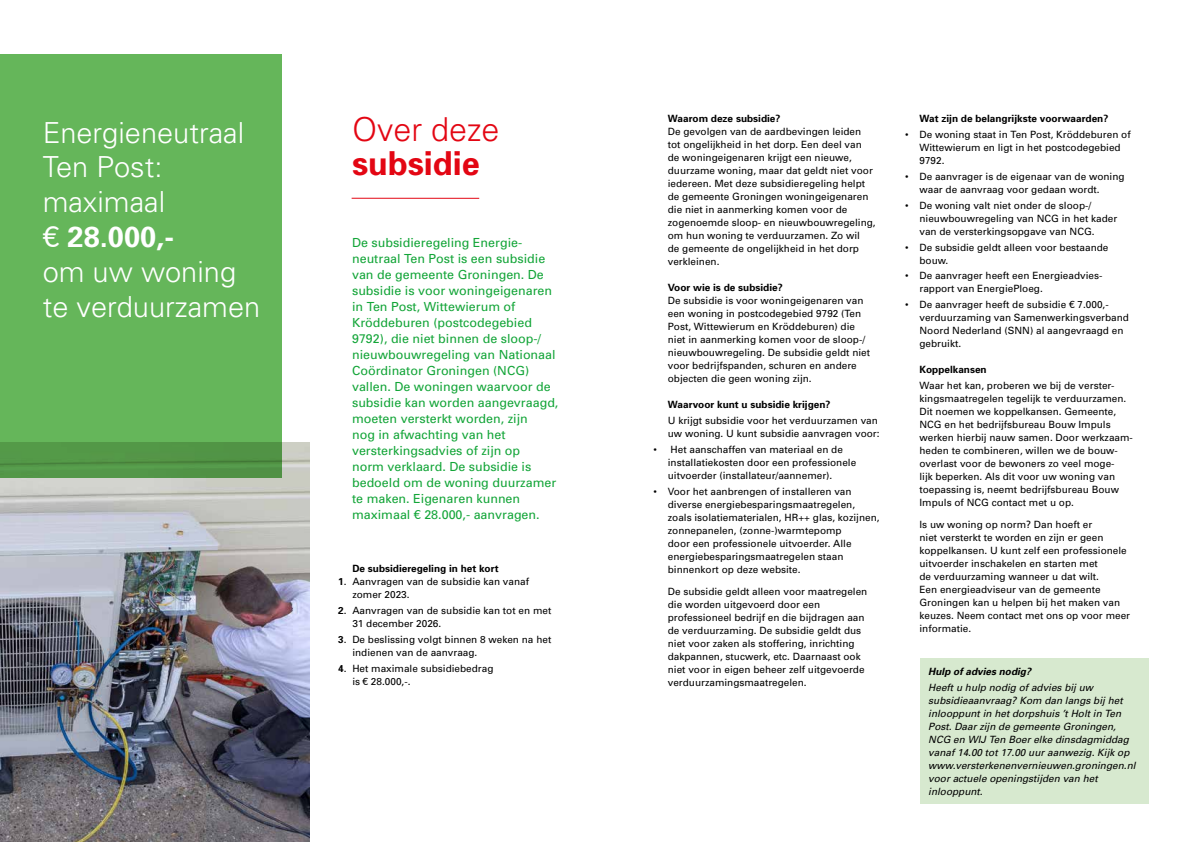
<style>
.page{position:relative;width:1191px;height:842px;background:#fff}
.page>*{position:absolute;margin:0;border:0;box-sizing:border-box;transform-origin:0 0}
.t1{font:300 33px "Univers";color:#e30613}
.t2{font:700 33px "Univers";color:#e30613}
.t3{font:300 29px/34.8px "Univers";color:#fff}
.t4{font:12.5px/16px "Univers";color:#13a538}
.t5{font:10px/13px "Univers";color:#000}
.t6{font:italic 10px/13px "Univers";color:#000}
.t7{font:700 10px "Univers";color:#000}
.t8{font:italic 700 10px "Univers";color:#000}
.s1{font-family:"Lato";font-weight:400}
.s2{font-weight:700}
.s3{font-family:"Lato";font-weight:500}
</style>
<div class="page">
<img style="left:0;top:442px;width:309px;height:400px">
<div style="left:0;top:54px;width:282px;height:424px;background:#65b65a"></div>
<div style="left:919px;top:659px;width:229px;height:145px;background:#d7e9cf"></div>
<hr style="left:351px;top:198px;width:128px;height:1px;background:#e30613">
<h2 class="t3" style="left:43px;top:114px;width:219px">Energieneutraal<br>Ten Post: maximaal<br><span class="s1">€</span> <span class="s2">28.000,-<br></span>om uw woning te verduurzamen</h2>
<h1 class="t1" style="left:352px;top:110px;width:149px">Over deze</h1>
<h1 class="t2" style="left:352px;top:142px;width:129px">subsidie</h1>
<p class="t4" style="left:352px;top:234px;width:208px">De subsidieregeling Energie&shy;neutraal Ten Post is een subsidie van de gemeente Groningen. De subsidie is voor woningeigenaren in Ten Post, Wittewierum of<br>Kröddeburen (postcodegebied<br>9792), die niet binnen de sloop-/ nieuwbouwregeling van Nationaal<br>Coördinator Groningen (NCG) vallen. De woningen waarvoor de subsidie kan worden aangevraagd, moeten versterkt worden, zijn<br>nog in afwachting van het versterkingsadvies of zijn op<br>norm verklaard. De subsidie is bedoeld om de woning duurzamer te maken. Eigenaren kunnen maximaal <span class="s3">€</span> 28.000,- aanvragen.</p>
<p class="t7" style="left:352px;top:562px;width:148px">De subsidieregeling in het kort</p>
<p class="t5" style="left:352px;top:575px;width:178px;text-indent:-14px"><span class="s2">1</span>. Aanvragen van de subsidie kan vanaf zomer 2023.</p>
<p class="t5" style="left:352px;top:604px;width:200px;text-indent:-14px"><span class="s2">2</span>. Aanvragen van de subsidie kan tot en met<br>31 december 2026.</p>
<p class="t5" style="left:352px;top:633px;width:200px;text-indent:-14px"><span class="s2">3</span>. De beslissing volgt binnen 8 weken na het indienen van de aanvraag.</p>
<p class="t5" style="left:352px;top:662px;width:143px;text-indent:-14px"><span class="s2">4</span>. Het maximale subsidiebedrag is <span class="s3">€</span> 28.000,-.</p>
<p class="t7" style="left:668px;top:112px;width:114px">Waarom deze subsidie?</p>
<p class="t5" style="left:668px;top:125px;width:209px">De gevolgen van de aardbevingen leiden tot ongelijkheid in het dorp. Een deel van de woningeigenaren krijgt een nieuwe, duurzame woning, maar dat geldt niet voor iedereen. Met deze subsidieregeling helpt de gemeente Groningen woningeigenaren die niet in aanmerking komen voor de zogenoemde sloop- en nieuwbouwregeling, om hun woning te verduurzamen. Zo wil<br>de gemeente de ongelijkheid in het dorp verkleinen.</p>
<p class="t7" style="left:668px;top:281px;width:116px">Voor wie is de subsidie?</p>
<p class="t5" style="left:668px;top:294px;width:204px">De subsidie is voor woningeigenaren van een woning in postcodegebied 9792 (Ten Post, Wittewierum en Kröddeburen) die niet in aanmerking komen voor de sloop-/ nieuwbouwregeling. De subsidie geldt niet voor bedrijfspanden, schuren en andere objecten die geen woning zijn.</p>
<p class="t7" style="left:668px;top:398px;width:164px">Waarvoor kunt u subsidie krijgen?</p>
<p class="t5" style="left:668px;top:414px;width:213px">U krijgt subsidie voor het verduurzamen van uw woning. U kunt subsidie aanvragen voor:</p>
<p class="t5" style="left:668px;top:443px;width:190px;text-indent:-14px">• Het aanschaffen van materiaal en de installatiekosten door een professionele uitvoerder (installateur/aannemer).</p>
<p class="t5" style="left:668px;top:485px;width:213px;text-indent:-14px">• Voor het aanbrengen of installeren van diverse energiebesparingsmaatregelen, zoals isolatiematerialen, HR++ glas, kozijnen, zonnepanelen, (zonne-)warmtepomp<br>door een professionele uitvoerder. Alle energiebesparingsmaatregelen staan binnenkort op deze website.</p>
<p class="t5" style="left:668px;top:584px;width:201px">De subsidie geldt alleen voor maatregelen die worden uitgevoerd door een professioneel bedrijf en die bijdragen aan de verduurzaming. De subsidie geldt dus niet voor zaken als stoffering, inrichting dakpannen, stucwerk, etc. Daarnaast ook niet voor in eigen beheer zelf uitgevoerde verduurzamingsmaatregelen.</p>
<p class="t7" style="left:919px;top:112px;width:190px">Wat zijn de belangrijkste voorwaarden?</p>
<p class="t5" style="left:919px;top:128px;width:213px;text-indent:-14px">• De woning staat in Ten Post, Kröddeburen of<br>Wittewierum en ligt in het postcodegebied<br>9792.</p>
<p class="t5" style="left:919px;top:170px;width:207px;text-indent:-14px">• De aanvrager is de eigenaar van de woning waar de aanvraag voor gedaan wordt.</p>
<p class="t5" style="left:919px;top:199px;width:199px;text-indent:-14px">• De woning valt niet onder de sloop-/ nieuwbouwregeling van NCG in het kader van de versterkingsopgave van NCG.</p>
<p class="t5" style="left:919px;top:240px;width:190px;text-indent:-14px">• De subsidie geldt alleen voor bestaande bouw.</p>
<p class="t5" style="left:919px;top:269px;width:184px;text-indent:-14px">• De aanvrager heeft een Energieadvies&shy;rapport van EnergiePloeg.</p>
<p class="t5" style="left:919px;top:298px;width:211px;text-indent:-14px">• De aanvrager heeft de subsidie <span class="s3">€</span> 7.000,- verduurzaming van Samenwerkingsverband Noord Nederland (SNN) al aangevraagd en gebruikt.</p>
<p class="t7" style="left:919px;top:363px;width:69px">Koppelkansen</p>
<p class="t5" style="left:919px;top:379px;width:215px">Waar het kan, proberen we bij de verster&shy;kingsmaatregelen tegelijk te verduurzamen.<br>Dit noemen we koppelkansen. Gemeente, NCG en het bedrijfsbureau Bouw Impuls werken hierbij nauw samen. Door werkzaam&shy;heden te combineren, willen we de bouw&shy;overlast voor de bewoners zo veel moge-<br>lijk beperken. Als dit voor uw woning van toepassing is, neemt bedrijfsbureau Bouw Impuls of NCG contact met u op.</p>
<p class="t5" style="left:919px;top:518px;width:212px">Is uw woning op norm? Dan hoeft er<br>niet versterkt te worden en zijn er geen koppelkansen. U kunt zelf een professionele uitvoerder inschakelen en starten met<br>de verduurzaming wanneer u dat wilt.<br>Een energieadviseur van de gemeente Groningen kan u helpen bij het maken van keuzes. Neem contact met ons op voor meer informatie.</p>
<p class="t8" style="left:928px;top:665px;width:104px">Hulp of advies nodig?</p>
<p class="t6" style="left:928px;top:681px;width:209px">Heeft u hulp nodig of advies bij uw subsidieaanvraag? Kom dan langs bij het inlooppunt in het dorpshuis ’t Holt in Ten Post. Daar zijn de gemeente Groningen, NCG en WIJ Ten Boer elke dinsdagmiddag vanaf 14.00 tot 17.00 uur aanwezig. Kijk op www.versterkenenvernieuwen.groningen.nl voor actuele openingstijden van het inlooppunt.</p>
</div>
